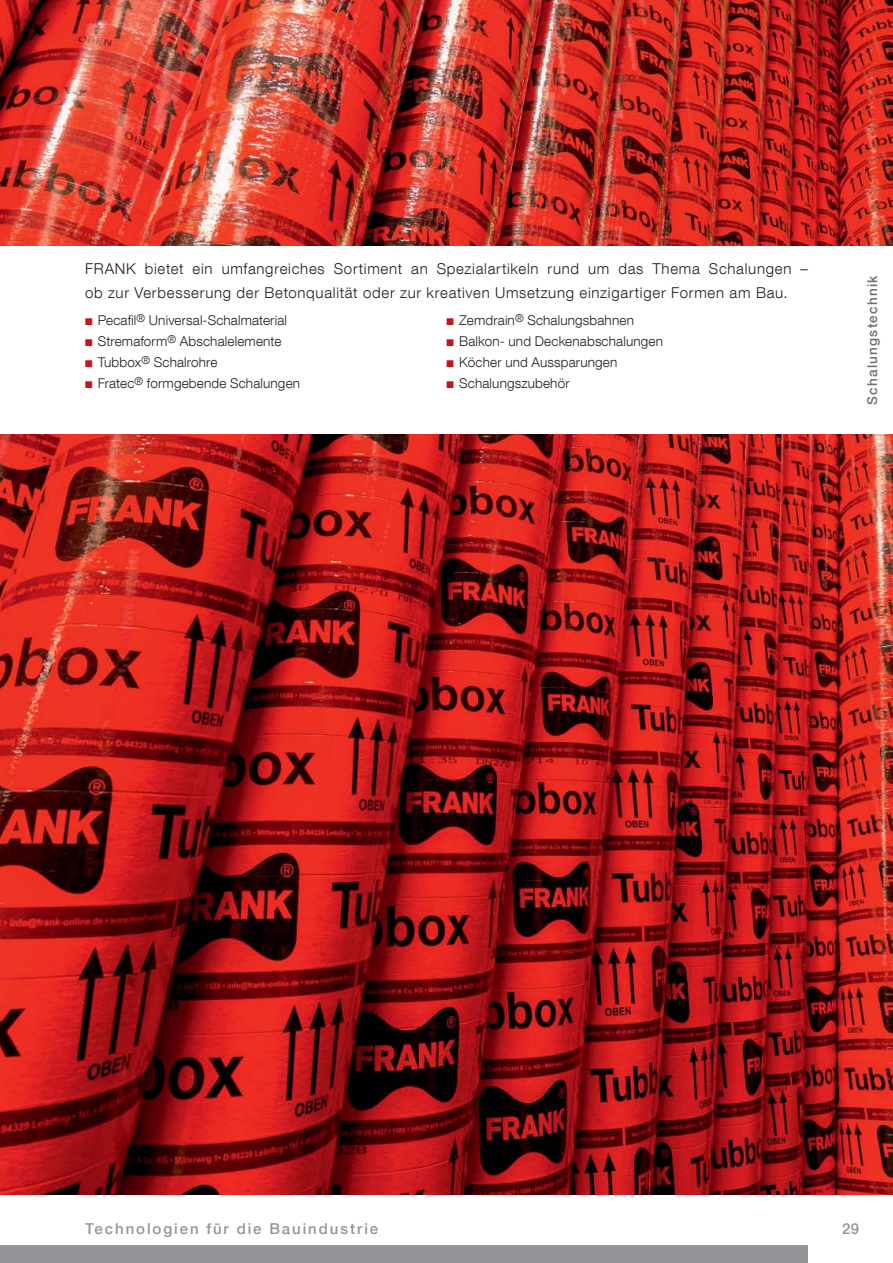
<style>
.page{position:relative;width:893px;height:1263px;background:#fff}
.page>*{position:absolute;margin:0;border:0;box-sizing:border-box;transform-origin:0 0}
.t1{font:300 15px/24px "Helvetica Neue LT Com";letter-spacing:.05em;color:#231f20}
.t2{font:500 15px "Helvetica Neue LT Com";letter-spacing:.13em;color:#939598}
.t3{font:300 13.5px "Helvetica Neue LT Com";letter-spacing:.01em;color:#231f20}
.t4{font:500 13.5px "Helvetica Neue LT Com";letter-spacing:.095em;color:#6d6e70}
.s1{color:#c4151c}
</style>
<div class="page">
<img style="left:0;top:0;width:893px;height:1195px">
<div style="left:0;top:247px;width:893px;height:187px;background:#fff"></div>
<div style="left:0;top:1246px;width:808px;height:17px;background:#939598"></div>
<p class="t1" style="left:85px;top:259px;width:724px">FRANK bietet ein umfangreiches Sortiment an Spezialartikeln rund um das Thema Schalungen – ob zur Verbesserung der Betonqualität oder zur kreativen Umsetzung einzigartiger Formen am Bau.</p>
<p class="t3" style="left:85px;top:315px;width:204px"><span class="s1">■</span> Pecafil<sup>®</sup> Universal-Schalmaterial</p>
<p class="t3" style="left:85px;top:336px;width:198px"><span class="s1">■</span> Stremaform<sup>®</sup> Abschalelemente</p>
<p class="t3" style="left:85px;top:357px;width:134px"><span class="s1">■</span> Tubbox<sup>®</sup> Schalrohre</p>
<p class="t3" style="left:85px;top:378px;width:217px"><span class="s1">■</span> Fratec<sup>®</sup> formgebende Schalungen</p>
<p class="t3" style="left:446px;top:315px;width:189px"><span class="s1">■</span> Zemdrain<sup>®</sup> Schalungsbahnen</p>
<p class="t3" style="left:446px;top:336px;width:218px"><span class="s1">■</span> Balkon- und Deckenabschalungen</p>
<p class="t3" style="left:446px;top:357px;width:172px"><span class="s1">■</span> Köcher und Aussparungen</p>
<p class="t3" style="left:446px;top:378px;width:125px"><span class="s1">■</span> Schalungszubehör</p>
<p class="t4" style="left:867px;top:405px;width:131px;rotate:-90deg">Schalungstechnik</p>
<p class="t2" style="left:85px;top:1224px;width:295px">Technologien für die Bauindustrie</p>
<p class="t2" style="left:842px;top:1224px;width:18px">29</p>
</div>
